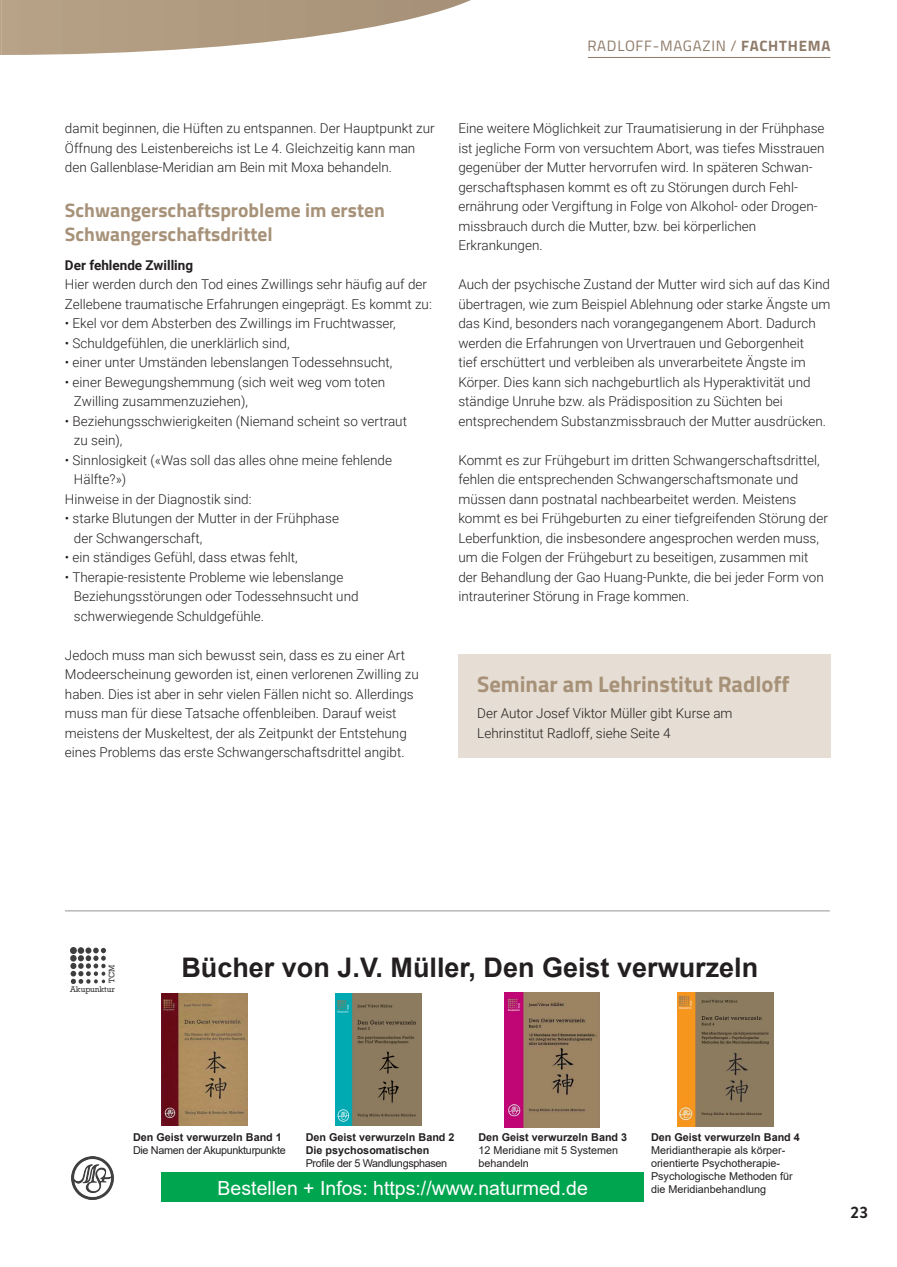
<style>
.page{position:relative;width:897px;height:1267px;background:#fff}
.page>*{position:absolute;margin:0;border:0;box-sizing:border-box;transform-origin:0 0}
.t1{font:700 27px "Arial";color:#231f20}
.t2{font:700 22.5px "Titillium Web";color:#a79279}
.t3{font:700 19.5px/24.8px "Titillium Web";color:#a79279}
.t4{font:19.5px "Arial";color:#fff}
.t5{font:700 16.5px "Brandon Grotesque";color:#231f20}
.t6{font:15px "Titillium";letter-spacing:.05em;color:#8e7a68}
.t7{font:300 13.5px/19.5px "Roboto";color:#231f20}
.t8{font:700 13.5px "Roboto";color:#231f20}
.t9{font:10.8px/12.9px "Arial";color:#231f20}
.t10{font:700 10.8px/12.9px "Arial";color:#231f20}
.t11{font:10.8px "Arial";letter-spacing:-.03em;color:#231f20}
.t12{font:8.25px "Rockwell";color:#3e3e3f}
.s1{font-weight:700}
</style>
<div class="page">
<hr style="left:588px;top:57px;width:242px;height:1px;background:#8e7a68">
<img style="left:161px;top:993px;width:87px;height:132px">
<img style="left:504px;top:993px;width:95px;height:135px">
<img style="left:678px;top:993px;width:95px;height:133px">
<img style="left:336px;top:993px;width:85px;height:133px">
<img style="left:70px;top:964px;width:36px;height:19px">
<img style="left:71px;top:1156px;width:43px;height:43px">
<div style="left:161px;top:1172px;width:483px;height:30px;background:#00a54f"></div>
<hr style="left:65px;top:910px;width:765px;height:1px;background:#939598">
<div style="left:458px;top:654px;width:372px;height:104px;background:#e6ded4"></div>
<svg style="left:0;top:0;width:471px;height:55px"></svg>
<p class="t6" style="left:587px;top:34px;width:245px">RADLOFF-MAGAZIN / <span class="s1">FACHTHEMA</span></p>
<p class="t7" style="left:65px;top:118px;width:371px">damit beginnen, die Hüften zu entspannen. Der Hauptpunkt zur<br>Öffnung des Leistenbereichs ist Le 4. Gleichzeitig kann man den Gallenblase-Meridian am Bein mit Moxa behandeln.</p>
<h3 class="t3" style="left:65px;top:196px;width:321px">Schwangerschaftsprobleme im ersten<br>Schwangerschaftsdrittel</h3>
<p class="t8" style="left:65px;top:255px;width:130px">Der fehlende Zwilling</p>
<p class="t7" style="left:65px;top:274px;width:368px">Hier werden durch den Tod eines Zwillings sehr häufig auf der<br>Zellebene traumatische Erfahrungen eingeprägt. Es kommt zu:</p>
<p class="t7" style="left:65px;top:313px;width:332px">• Ekel vor dem Absterben des Zwillings im Fruchtwasser,</p>
<p class="t7" style="left:65px;top:333px;width:226px">• Schuldgefühlen, die unerklärlich sind,</p>
<p class="t7" style="left:65px;top:352px;width:329px">• einer unter Umständen lebenslangen Todessehnsucht,</p>
<p class="t7" style="left:74px;top:372px;width:313px;text-indent:-9px">• einer Bewegungshemmung (sich weit weg vom toten<br>Zwilling zusammenzuziehen),</p>
<p class="t7" style="left:74px;top:411px;width:334px;text-indent:-9px">• Beziehungsschwierigkeiten (Niemand scheint so vertraut zu sein),</p>
<p class="t7" style="left:65px;top:450px;width:329px">• Sinnlosigkeit («Was soll das alles ohne meine fehlende</p>
<p class="t7" style="left:74px;top:469px;width:54px">Hälfte?»)</p>
<p class="t7" style="left:65px;top:489px;width:188px">Hinweise in der Diagnostik sind:</p>
<p class="t7" style="left:74px;top:508px;width:266px;text-indent:-9px">• starke Blutungen der Mutter in der Frühphase der Schwangerschaft,</p>
<p class="t7" style="left:65px;top:547px;width:234px">• ein ständiges Gefühl, dass etwas fehlt,</p>
<p class="t7" style="left:74px;top:567px;width:286px;text-indent:-9px">• Therapie-resistente Probleme wie lebenslange<br>Beziehungsstörungen oder Todessehnsucht und schwerwiegende Schuldgefühle.</p>
<p class="t7" style="left:65px;top:645px;width:355px">Jedoch muss man sich bewusst sein, dass es zu einer Art Modeerscheinung geworden ist, einen verlorenen Zwilling zu haben. Dies ist aber in sehr vielen Fällen nicht so. Allerdings muss man für diese Tatsache offenbleiben. Darauf weist meistens der Muskeltest, der als Zeitpunkt der Entstehung eines Problems das erste Schwangerschaftsdrittel angibt.</p>
<p class="t7" style="left:458px;top:118px;width:368px">Eine weitere Möglichkeit zur Traumatisierung in der Frühphase ist jegliche Form von versuchtem Abort, was tiefes Misstrauen gegenüber der Mutter hervorrufen wird. In späteren Schwan&shy;gerschaftsphasen kommt es oft zu Störungen durch Fehl&shy;ernährung oder Vergiftung in Folge von Alkohol- oder Drogen&shy;missbrauch durch die Mutter, bzw. bei körperlichen Erkrankungen.</p>
<p class="t7" style="left:458px;top:274px;width:373px">Auch der psychische Zustand der Mutter wird sich auf das Kind übertragen, wie zum Beispiel Ablehnung oder starke Ängste um das Kind, besonders nach vorangegangenem Abort. Dadurch werden die Erfahrungen von Urvertrauen und Geborgenheit<br>tief erschüttert und verbleiben als unverarbeitete Ängste im Körper. Dies kann sich nachgeburtlich als Hyperaktivität und ständige Unruhe bzw. als Prädisposition zu Süchten bei entsprechendem Substanzmissbrauch der Mutter ausdrücken.</p>
<p class="t7" style="left:458px;top:449px;width:371px">Kommt es zur Frühgeburt im dritten Schwangerschaftsdrittel, fehlen die entsprechenden Schwangerschaftsmonate und müssen dann postnatal nachbearbeitet werden. Meistens kommt es bei Frühgeburten zu einer tiefgreifenden Störung der Leberfunktion, die insbesondere angesprochen werden muss, um die Folgen der Frühgeburt zu beseitigen, zusammen mit der Behandlung der Gao Huang-Punkte, die bei jeder Form von intrauteriner Störung in Frage kommen.</p>
<h2 class="t2" style="left:477px;top:667px;width:314px">Seminar am Lehrinstitut Radloff</h2>
<p class="t7" style="left:477px;top:703px;width:257px">Der Autor Josef Viktor Müller gibt Kurse am<br>Lehrinstitut Radloff, siehe Seite 4</p>
<p class="t12" style="left:107px;top:983px;width:20px;rotate:-90deg">TCM</p>
<p class="t12" style="left:70px;top:984px;width:46px">Akupunktur</p>
<h1 class="t1" style="left:181px;top:948px;width:578px">Bücher von J.V. Müller, Den Geist verwurzeln</h1>
<p class="t10" style="left:133px;top:1130px;width:150px">Den Geist verwurzeln Band 1</p>
<p class="t11" style="left:133px;top:1142px;width:154px">Die Namen der Akupunkturpunkte</p>
<p class="t10" style="left:306px;top:1130px;width:150px">Den Geist verwurzeln Band 2<br>Die psychosomatischen</p>
<p class="t11" style="left:306px;top:1155px;width:143px">Profile der 5 Wandlungsphasen</p>
<p class="t10" style="left:478px;top:1130px;width:150px">Den Geist verwurzeln Band 3</p>
<p class="t9" style="left:478px;top:1143px;width:141px">12 Meridiane mit 5 Systemen behandeln</p>
<h3 class="t4" style="left:218px;top:1174px;width:372px">Bestellen + Infos: https://www.naturmed.de</h3>
<p class="t10" style="left:651px;top:1130px;width:150px">Den Geist verwurzeln Band 4</p>
<p class="t9" style="left:651px;top:1143px;width:143px">Meridiantherapie als körper&shy;orientierte Psychotherapie-<br>Psychologische Methoden für die Meridianbehandlung</p>
<p class="t5" style="left:850px;top:1201px;width:19px">23</p>
</div>
